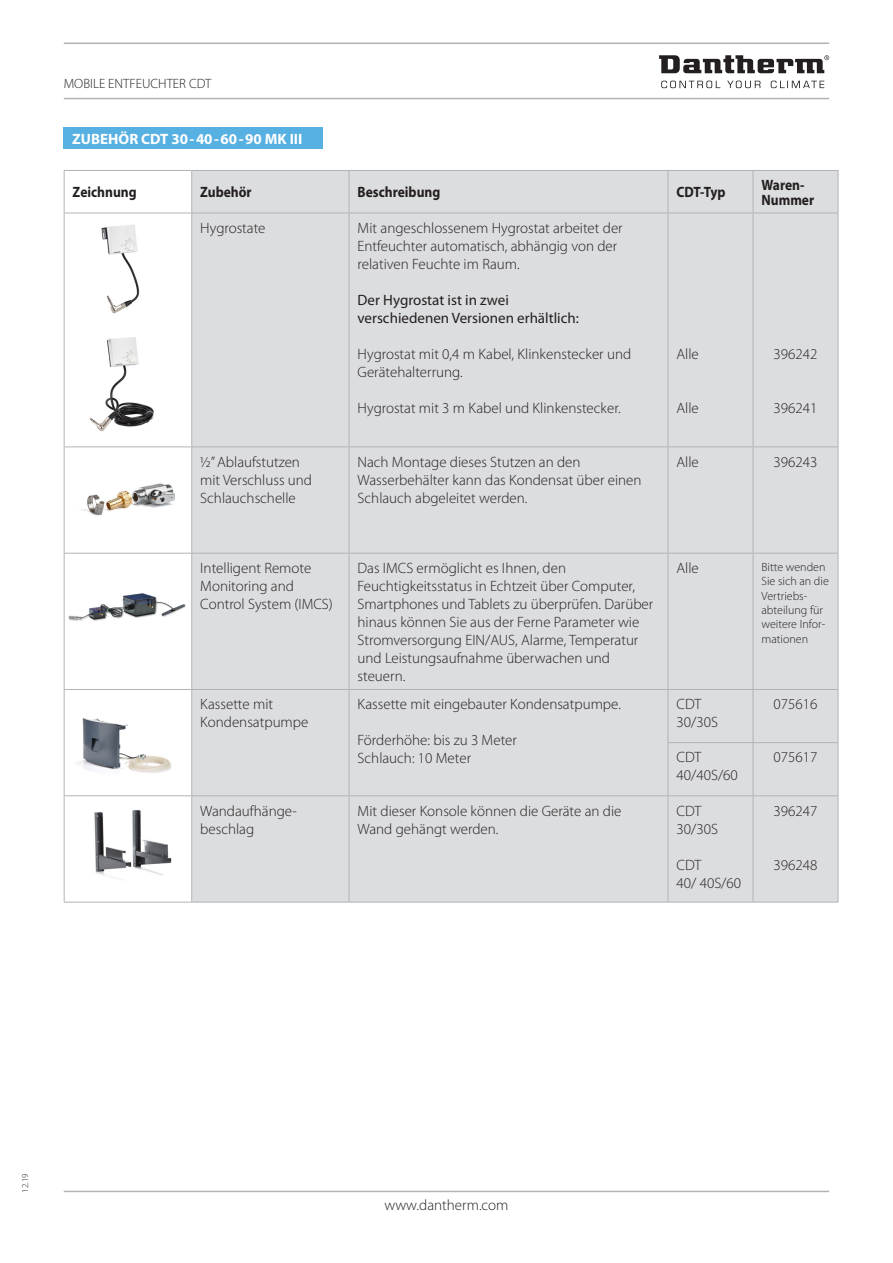
<style>
.page{position:relative;width:893px;height:1263px;background:#fff}
.page>*{position:absolute;margin:0;border:0;box-sizing:border-box;transform-origin:0 0}
.t1{font:300 15px/18px "Myriad Pro";color:#231f20}
.t2{font:15px/18px "Myriad Pro";color:#231f20}
.t3{font:700 15px/15px "Myriad Pro";color:#231f20;scale:.9 1}
.t4{font:700 15px "Myriad Pro";color:#fff}
.t5{font:300 13.5px "Myriad Pro";color:#231f20}
.t6{font:300 12px/14.4px "Myriad Pro";color:#231f20}
.t7{font:300 9px "Myriad Pro";color:#231f20}
</style>
<div class="page">
<hr style="left:64px;top:43px;width:765px;height:1px;background:#b2b3b7">
<hr style="left:64px;top:98px;width:765px;height:1px;background:#b2b3b7">
<hr style="left:64px;top:1191px;width:765px;height:1px;background:#b2b3b7">
<svg style="left:661px;top:81px;width:163px;height:7px"></svg>
<svg style="left:659px;top:55px;width:170px;height:18px"></svg>
<div style="left:64px;top:128px;width:259px;height:21px;background:#57b0e2"></div>
<div style="left:192px;top:171px;width:646px;height:731px;background:#dcdddf"></div>
<hr style="left:64px;top:170px;width:128px;height:1px;background:#b2b3b7">
<hr style="left:64px;top:171px;width:1px;height:42px;background:#b2b3b7">
<hr style="left:192px;top:170px;width:157px;height:1px;background:#b2b3b7">
<hr style="left:191px;top:171px;width:1px;height:42px;background:#b2b3b7">
<hr style="left:349px;top:170px;width:319px;height:1px;background:#b2b3b7">
<hr style="left:349px;top:171px;width:1px;height:42px;background:#b2b3b7">
<hr style="left:668px;top:170px;width:85px;height:1px;background:#b2b3b7">
<hr style="left:668px;top:171px;width:1px;height:42px;background:#b2b3b7">
<hr style="left:753px;top:170px;width:85px;height:1px;background:#b2b3b7">
<hr style="left:753px;top:171px;width:1px;height:42px;background:#b2b3b7">
<hr style="left:838px;top:171px;width:1px;height:42px;background:#b2b3b7">
<hr style="left:64px;top:213px;width:128px;height:1px;background:#b2b3b7">
<hr style="left:64px;top:213px;width:1px;height:233px;background:#b2b3b7">
<hr style="left:191px;top:213px;width:1px;height:233px;background:#b2b3b7">
<hr style="left:668px;top:213px;width:85px;height:1px;background:#b2b3b7">
<hr style="left:753px;top:213px;width:85px;height:1px;background:#b2b3b7">
<hr style="left:753px;top:213px;width:1px;height:233px;background:#b2b3b7">
<hr style="left:838px;top:213px;width:1px;height:233px;background:#b2b3b7">
<hr style="left:64px;top:446px;width:128px;height:1px;background:#b2b3b7">
<hr style="left:64px;top:447px;width:1px;height:106px;background:#b2b3b7">
<hr style="left:191px;top:447px;width:1px;height:106px;background:#b2b3b7">
<hr style="left:668px;top:446px;width:85px;height:1px;background:#b2b3b7">
<hr style="left:753px;top:446px;width:85px;height:1px;background:#b2b3b7">
<hr style="left:753px;top:447px;width:1px;height:106px;background:#b2b3b7">
<hr style="left:838px;top:447px;width:1px;height:106px;background:#b2b3b7">
<hr style="left:64px;top:553px;width:128px;height:1px;background:#b2b3b7">
<hr style="left:64px;top:554px;width:1px;height:135px;background:#b2b3b7">
<hr style="left:192px;top:553px;width:157px;height:1px;background:#b2b3b7">
<hr style="left:191px;top:554px;width:1px;height:135px;background:#b2b3b7">
<hr style="left:349px;top:553px;width:319px;height:1px;background:#b2b3b7">
<hr style="left:349px;top:554px;width:1px;height:135px;background:#b2b3b7">
<hr style="left:668px;top:553px;width:85px;height:1px;background:#b2b3b7">
<hr style="left:668px;top:554px;width:1px;height:135px;background:#b2b3b7">
<hr style="left:753px;top:553px;width:85px;height:1px;background:#b2b3b7">
<hr style="left:753px;top:554px;width:1px;height:135px;background:#b2b3b7">
<hr style="left:838px;top:554px;width:1px;height:135px;background:#b2b3b7">
<hr style="left:64px;top:689px;width:128px;height:1px;background:#b2b3b7">
<hr style="left:64px;top:690px;width:1px;height:53px;background:#b2b3b7">
<hr style="left:192px;top:689px;width:157px;height:1px;background:#b2b3b7">
<hr style="left:191px;top:690px;width:1px;height:53px;background:#b2b3b7">
<hr style="left:349px;top:689px;width:319px;height:1px;background:#b2b3b7">
<hr style="left:668px;top:689px;width:85px;height:1px;background:#b2b3b7">
<hr style="left:753px;top:689px;width:85px;height:1px;background:#b2b3b7">
<hr style="left:753px;top:690px;width:1px;height:52px;background:#b2b3b7">
<hr style="left:838px;top:690px;width:1px;height:52px;background:#b2b3b7">
<hr style="left:64px;top:743px;width:1px;height:52px;background:#b2b3b7">
<hr style="left:191px;top:743px;width:1px;height:52px;background:#b2b3b7">
<hr style="left:668px;top:742px;width:85px;height:1px;background:#b2b3b7">
<hr style="left:753px;top:742px;width:85px;height:1px;background:#b2b3b7">
<hr style="left:753px;top:743px;width:1px;height:52px;background:#b2b3b7">
<hr style="left:838px;top:743px;width:1px;height:52px;background:#b2b3b7">
<hr style="left:64px;top:795px;width:128px;height:1px;background:#b2b3b7">
<hr style="left:64px;top:796px;width:1px;height:106px;background:#b2b3b7">
<hr style="left:191px;top:796px;width:1px;height:106px;background:#b2b3b7">
<hr style="left:668px;top:795px;width:85px;height:1px;background:#b2b3b7">
<hr style="left:753px;top:795px;width:85px;height:1px;background:#b2b3b7">
<hr style="left:753px;top:796px;width:1px;height:106px;background:#b2b3b7">
<hr style="left:838px;top:796px;width:1px;height:106px;background:#b2b3b7">
<hr style="left:64px;top:902px;width:128px;height:1px;background:#b2b3b7">
<hr style="left:668px;top:902px;width:85px;height:1px;background:#b2b3b7">
<hr style="left:753px;top:902px;width:85px;height:1px;background:#b2b3b7">
<hr style="left:349px;top:213px;width:319px;height:1px;background:#b2b3b7">
<hr style="left:668px;top:213px;width:1px;height:233px;background:#b2b3b7">
<hr style="left:349px;top:446px;width:319px;height:1px;background:#b2b3b7">
<hr style="left:668px;top:447px;width:1px;height:106px;background:#b2b3b7">
<hr style="left:668px;top:690px;width:1px;height:52px;background:#b2b3b7">
<hr style="left:668px;top:743px;width:1px;height:52px;background:#b2b3b7">
<hr style="left:349px;top:795px;width:319px;height:1px;background:#b2b3b7">
<hr style="left:668px;top:796px;width:1px;height:106px;background:#b2b3b7">
<hr style="left:349px;top:902px;width:319px;height:1px;background:#b2b3b7">
<hr style="left:192px;top:213px;width:157px;height:1px;background:#b2b3b7">
<hr style="left:349px;top:213px;width:1px;height:233px;background:#b2b3b7">
<hr style="left:192px;top:446px;width:157px;height:1px;background:#b2b3b7">
<hr style="left:349px;top:447px;width:1px;height:106px;background:#b2b3b7">
<hr style="left:349px;top:690px;width:1px;height:53px;background:#b2b3b7">
<hr style="left:349px;top:743px;width:1px;height:52px;background:#b2b3b7">
<hr style="left:192px;top:795px;width:157px;height:1px;background:#b2b3b7">
<hr style="left:349px;top:796px;width:1px;height:106px;background:#b2b3b7">
<hr style="left:192px;top:902px;width:157px;height:1px;background:#b2b3b7">
<img style="left:101px;top:224px;width:39px;height:90px">
<img style="left:89px;top:338px;width:65px;height:94px">
<img style="left:81px;top:483px;width:94px;height:33px">
<img style="left:68px;top:593px;width:118px;height:28px">
<img style="left:77px;top:718px;width:95px;height:55px">
<img style="left:94px;top:810px;width:78px;height:69px">
<p class="t5" style="left:64px;top:76px;width:149px">MOBILE ENTFEUCHTER CDT</p>
<p class="t4" style="left:72px;top:130px;width:232px">ZUBEHÖR CDT 30 - 40 - 60 - 90 MK III</p>
<p class="t3" style="left:73px;top:185px;width:73px">Zeichnung</p>
<p class="t3" style="left:200px;top:185px;width:59px">Zubehör</p>
<p class="t3" style="left:358px;top:185px;width:94px">Beschreibung</p>
<p class="t3" style="left:676px;top:185px;width:56px">CDT-Typ</p>
<p class="t3" style="left:761px;top:177px;width:60px">Waren-<br>Nummer</p>
<p class="t1" style="left:200px;top:219px;width:67px">Hygrostate</p>
<p class="t1" style="left:358px;top:219px;width:267px">Mit angeschlossenem Hygrostat arbeitet der<br>Entfeuchter automatisch, abhängig von der relativen Feuchte im Raum.</p>
<p class="t2" style="left:358px;top:291px;width:223px">Der Hygrostat ist in zwei verschiedenen Versionen erhältlich:</p>
<p class="t1" style="left:358px;top:345px;width:275px">Hygrostat mit 0,4 m Kabel, Klinkenstecker und<br>Gerätehalterrung.</p>
<p class="t1" style="left:358px;top:399px;width:265px">Hygrostat mit 3 m Kabel und Klinkenstecker.</p>
<p class="t1" style="left:676px;top:345px;width:24px">Alle</p>
<p class="t1" style="left:774px;top:345px;width:45px">396242</p>
<p class="t1" style="left:676px;top:399px;width:24px">Alle</p>
<p class="t1" style="left:774px;top:399px;width:45px">396241</p>
<p class="t1" style="left:200px;top:453px;width:113px">½” Ablaufstutzen mit Verschluss und<br>Schlauchschelle</p>
<p class="t1" style="left:358px;top:453px;width:286px">Nach Montage dieses Stutzen an den<br>Wasserbehälter kann das Kondensat über einen<br>Schlauch abgeleitet werden.</p>
<p class="t1" style="left:676px;top:453px;width:24px">Alle</p>
<p class="t1" style="left:774px;top:453px;width:45px">396243</p>
<p class="t1" style="left:200px;top:559px;width:134px">Intelligent Remote<br>Monitoring and<br>Control System (IMCS)</p>
<p class="t1" style="left:358px;top:559px;width:297px">Das IMCS ermöglicht es Ihnen, den Feuchtigkeitsstatus in Echtzeit über Computer, Smartphones und Tablets zu überprüfen. Darüber hinaus können Sie aus der Ferne Parameter wie Stromversorgung EIN/AUS, Alarme, Temperatur und Leistungsaufnahme überwachen und steuern.</p>
<p class="t1" style="left:676px;top:559px;width:24px">Alle</p>
<p class="t6" style="left:761px;top:560px;width:69px">Bitte wenden<br>Sie sich an die<br>Vertriebs&shy;abteilung für weitere Infor&shy;mationen</p>
<p class="t1" style="left:200px;top:695px;width:110px">Kassette mit<br>Kondensatpumpe</p>
<p class="t1" style="left:358px;top:695px;width:265px">Kassette mit eingebauter Kondensatpumpe.</p>
<p class="t1" style="left:358px;top:731px;width:161px">Förderhöhe: bis zu 3 Meter<br>Schlauch: 10 Meter</p>
<p class="t1" style="left:676px;top:695px;width:43px">CDT<br>30/30S</p>
<p class="t1" style="left:774px;top:695px;width:45px">075616</p>
<p class="t1" style="left:676px;top:749px;width:63px">CDT<br>40/40S/60</p>
<p class="t1" style="left:774px;top:749px;width:45px">075617</p>
<p class="t1" style="left:200px;top:802px;width:95px">Wandaufhänge---- beschlag</p>
<p class="t1" style="left:358px;top:802px;width:265px">Mit dieser Konsole können die Geräte an die<br>Wand gehängt werden.</p>
<p class="t1" style="left:676px;top:802px;width:43px">CDT<br>30/30S</p>
<p class="t1" style="left:676px;top:856px;width:66px">CDT<br>40/ 40S/60</p>
<p class="t1" style="left:774px;top:802px;width:45px">396247</p>
<p class="t1" style="left:774px;top:856px;width:45px">396248</p>
<p class="t7" style="left:20px;top:1193px;width:21px;rotate:-90deg">12.19</p>
<p class="t1" style="left:384px;top:1197px;width:126px">www.dantherm.com</p>
</div>
